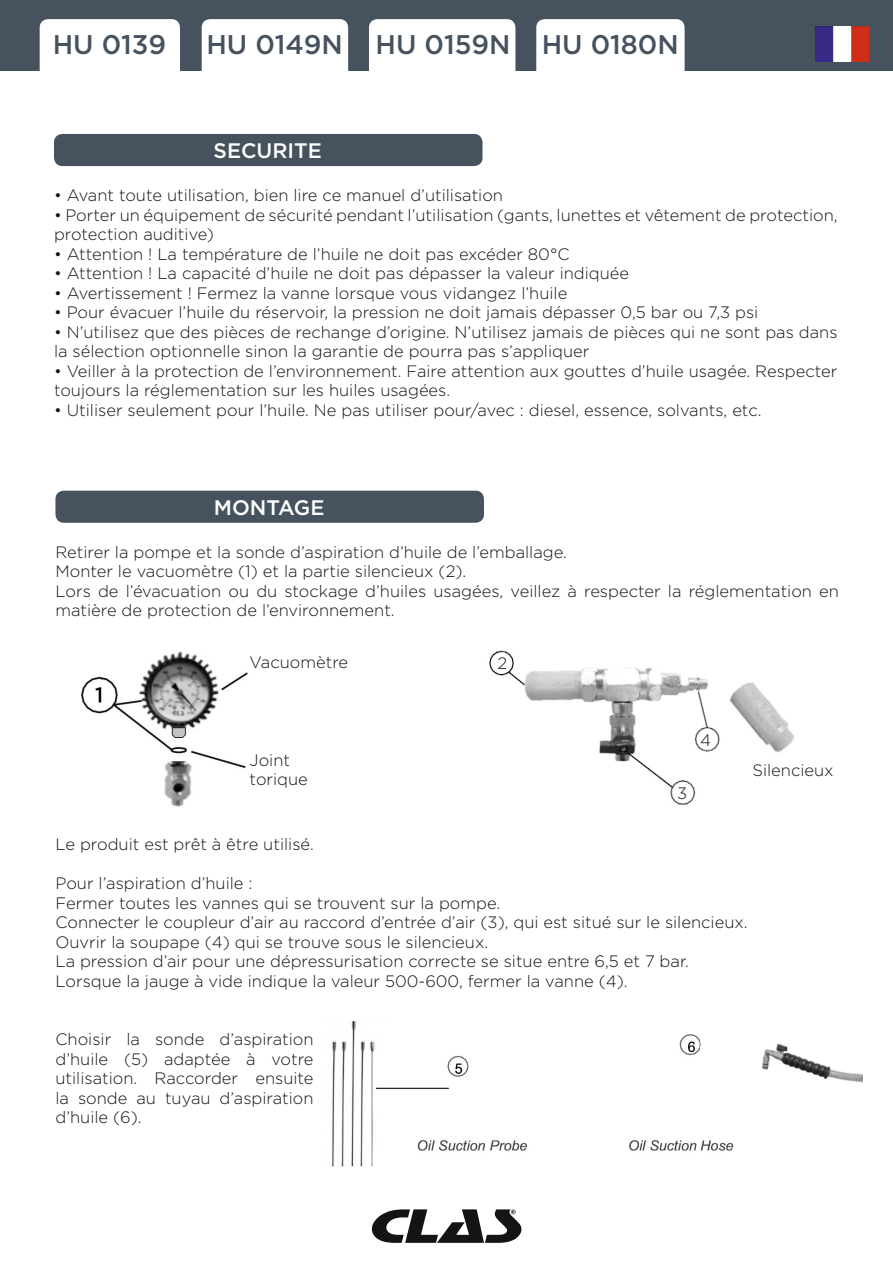
<style>
.page{position:relative;width:893px;height:1263px;background:#fff}
.page>*{position:absolute;margin:0;border:0;box-sizing:border-box;transform-origin:0 0}
.t1{font:500 27px "Gotham";color:#47525f}
.t2{font:500 21px "Gotham";color:#fff}
.t3{font:300 16.5px/19.5px "Gotham";color:#131413}
</style>
<div class="page">
<div style="left:0;top:0;width:893px;height:71px;background:#47525f"></div>
<img style="left:816px;top:26px;width:53px;height:35px">
<div style="left:40px;top:19px;width:140px;height:70px;background:#fff;border-radius:9px"></div>
<div style="left:202px;top:19px;width:146px;height:70px;background:#fff;border-radius:9px"></div>
<div style="left:369px;top:19px;width:146px;height:70px;background:#fff;border-radius:9px"></div>
<div style="left:536px;top:19px;width:149px;height:70px;background:#fff;border-radius:9px"></div>
<svg style="left:371px;top:1209px;width:151px;height:34px"></svg>
<div style="left:54px;top:134px;width:428px;height:32px;background:#47525f;border-radius:9px"></div>
<div style="left:55px;top:491px;width:429px;height:32px;background:#47525f;border-radius:9px"></div>
<img style="left:81px;top:651px;width:167px;height:156px">
<img style="left:489px;top:650px;width:305px;height:155px">
<img style="left:331px;top:1020px;width:531px;height:147px">
<h1 class="t1" style="left:53px;top:27px;width:115px">HU 0139</h1>
<h1 class="t1" style="left:206px;top:27px;width:474px">HU 0149N HU 0159N HU 0180N</h1>
<p class="t2" style="left:214px;top:137px;width:110px">SECURITE</p>
<p class="t3" style="left:54px;top:185px;width:451px">• Avant toute utilisation, bien lire ce manuel d’utilisation</p>
<p class="t3" style="left:54px;top:205px;width:785px">• Porter un équipement de sécurité pendant l’utilisation (gants, lunettes et vêtement de protection, protection auditive)</p>
<p class="t3" style="left:54px;top:244px;width:517px">• Attention ! La température de l’huile ne doit pas excéder 80°C</p>
<p class="t3" style="left:54px;top:263px;width:577px">• Attention ! La capacité d’huile ne doit pas dépasser la valeur indiquée</p>
<p class="t3" style="left:54px;top:283px;width:515px">• Avertissement ! Fermez la vanne lorsque vous vidangez l’huile</p>
<p class="t3" style="left:54px;top:302px;width:706px">• Pour évacuer l’huile du réservoir, la pression ne doit jamais dépasser 0,5 bar ou 7,3 psi</p>
<p class="t3" style="left:54px;top:322px;width:785px">• N’utilisez que des pièces de rechange d’origine. N’utilisez jamais de pièces qui ne sont pas dans la sélection optionnelle sinon la garantie de pourra pas s’appliquer</p>
<p class="t3" style="left:54px;top:361px;width:785px">• Veiller à la protection de l’environnement. Faire attention aux gouttes d’huile usagée. Respecter toujours la réglementation sur les huiles usagées.</p>
<p class="t3" style="left:54px;top:400px;width:709px">• Utiliser seulement pour l’huile. Ne pas utiliser pour/avec : diesel, essence, solvants, etc.</p>
<p class="t2" style="left:214px;top:494px;width:112px">MONTAGE</p>
<p class="t3" style="left:55px;top:542px;width:785px">Retirer la pompe et la sonde d’aspiration d’huile de l’emballage.<br>Monter le vacuomètre (1) et la partie silencieux (2).<br>Lors de l’évacuation ou du stockage d’huiles usagées, veillez à respecter la réglementation en matière de protection de l’environnement.</p>
<p class="t3" style="left:250px;top:652px;width:100px">Vacuomètre</p>
<p class="t3" style="left:497px;top:653px;width:11px">2</p>
<p class="t3" style="left:700px;top:729px;width:12px">4</p>
<p class="t3" style="left:250px;top:750px;width:60px">Joint torique</p>
<p class="t3" style="left:752px;top:760px;width:83px">Silencieux</p>
<p class="t3" style="left:677px;top:783px;width:12px">3</p>
<p class="t3" style="left:55px;top:834px;width:260px">Le produit est prêt à être utilisé.</p>
<p class="t3" style="left:55px;top:873px;width:694px">Pour l’aspiration d’huile :<br>Fermer toutes les vannes qui se trouvent sur la pompe.<br>Connecter le coupleur d’air au raccord d’entrée d’air (3), qui est situé sur le silencieux.<br>Ouvrir la soupape (4) qui se trouve sous le silencieux.<br>La pression d’air pour une dépressurisation correcte se situe entre 6,5 et 7 bar.<br>Lorsque la jauge à vide indique la valeur 500-600, fermer la vanne (4).</p>
<p class="t3" style="left:55px;top:1029px;width:260px;text-align:justify">Choisir la sonde d’aspiration d’huile (5) adaptée à votre utilisation. Raccorder ensuite la sonde au tuyau d’aspiration d’huile (6).</p>
</div>
